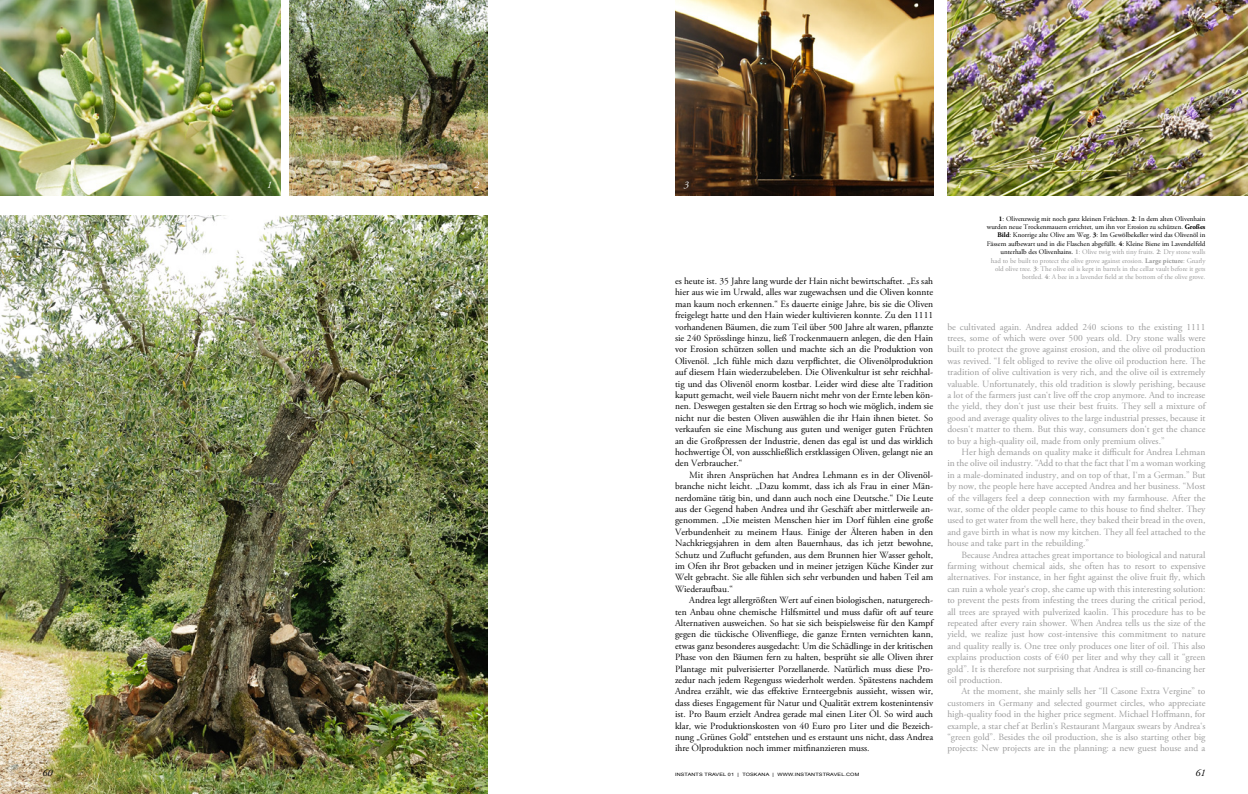
<style>
.page{position:relative;width:1248px;height:794px;background:#fff}
.page>*{position:absolute;margin:0;border:0;box-sizing:border-box;transform-origin:0 0}
.t1{font:italic 10px "Adobe Garamond Pro";color:#fff}
.t2{font:italic 10px "Adobe Garamond Pro";color:#000}
.t3{font:9.5px/11.4px "Adobe Garamond Pro";color:#000;text-align:justify}
.t4{font:9.5px/11.4px "Adobe Garamond Pro";color:#9a9a9a;text-align:justify}
.t5{font:7px/8.4px "Adobe Garamond Pro";color:#000;text-align:right}
.t6{font:4.5px "Arial";letter-spacing:.025em;color:#000;scale:1.22 1}
.s1{font-weight:700}
.s2{font-weight:700;color:#9a9a9a}
.s3{color:#9a9a9a}
</style>
<div class="page">
<img style="left:0;top:215px;width:488px;height:579px">
<img style="left:947px;top:0;width:300px;height:196px">
<img style="left:675px;top:0;width:258px;height:196px">
<img style="left:289px;top:0;width:199px;height:196px">
<img style="left:0;top:0;width:281px;height:196px">
<p class="t1" style="left:267px;top:179px;width:6px">1</p>
<p class="t1" style="left:474px;top:179px;width:6px">2</p>
<p class="t1" style="left:683px;top:179px;width:6px">3</p>
<p class="t1" style="left:956px;top:179px;width:6px">4</p>
<p class="t3" style="left:675px;top:275px;width:259px">es heute ist. 35 Jahre lang wurde der Hain nicht bewirtschaftet. „Es sah hier aus wie im Urwald, alles war zugewachsen und die Oliven konnte man kaum noch erkennen.“ Es dauerte einige Jahre, bis sie die Oliven freigelegt hatte und den Hain wieder kultivieren konnte. Zu den 1111 vorhandenen Bäumen, die zum Teil über 500 Jahre alt waren, pflanzte sie 240 Sprösslinge hinzu, ließ Trockenmauern anlegen, die den Hain vor Erosion schützen sollen und machte sich an die Produktion von Olivenöl. „Ich fühle mich dazu verpflichtet, die Olivenölproduktion auf diesem Hain wiederzubeleben. Die Olivenkultur ist sehr reichhal&shy;tig und das Olivenöl enorm kostbar. Leider wird diese alte Tradition kaputt gemacht, weil viele Bauern nicht mehr von der Ernte leben kön&shy;nen. Deswegen gestalten sie den Ertrag so hoch wie möglich, indem sie nicht nur die besten Oliven auswählen die ihr Hain ihnen bietet. So verkaufen sie eine Mischung aus guten und weniger guten Früchten an die Großpressen der Industrie, denen das egal ist und das wirklich hochwertige Öl, von ausschließlich erstklassigen Oliven, gelangt nie an den Verbraucher.“</p>
<p class="t3" style="left:675px;top:469px;width:259px;text-indent:14px">Mit ihren Ansprüchen hat Andrea Lehmann es in der Olivenöl&shy;branche nicht leicht. „Dazu kommt, dass ich als Frau in einer Män&shy;nerdomäne tätig bin, und dann auch noch eine Deutsche.“ Die Leute aus der Gegend haben Andrea und ihr Geschäft aber mittlerweile an&shy;genommen. „Die meisten Menschen hier im Dorf fühlen eine große Verbundenheit zu meinem Haus. Einige der Älteren haben in den Nachkriegsjahren in dem alten Bauernhaus, das ich jetzt bewohne, Schutz und Zuflucht gefunden, aus dem Brunnen hier Wasser geholt, im Ofen ihr Brot gebacken und in meiner jetzigen Küche Kinder zur Welt gebracht. Sie alle fühlen sich sehr verbunden und haben Teil am Wiederaufbau.“</p>
<p class="t3" style="left:675px;top:595px;width:259px;text-indent:14px">Andrea legt allergrößten Wert auf einen biologischen, naturgerech&shy;ten Anbau ohne chemische Hilfsmittel und muss dafür oft auf teure Alternativen ausweichen. So hat sie sich beispielsweise für den Kampf gegen die tückische Olivenfliege, die ganze Ernten vernichten kann, etwas ganz besonderes ausgedacht: Um die Schädlinge in der kritischen Phase von den Bäumen fern zu halten, besprüht sie alle Oliven ihrer Plantage mit pulverisierter Porzellanerde. Natürlich muss diese Pro&shy;zedur nach jedem Regenguss wiederholt werden. Spätestens nachdem Andrea erzählt, wie das effektive Ernteergebnis aussieht, wissen wir, dass dieses Engagement für Natur und Qualität extrem kostenintensiv ist. Pro Baum erzielt Andrea gerade mal einen Liter Öl. So wird auch klar, wie Produktionskosten von 40 Euro pro Liter und die Bezeich&shy;nung „Grünes Gold“ entstehen und es erstaunt uns nicht, dass Andrea ihre Ölproduktion noch immer mitfinanzieren muss.</p>
<p class="t5" style="left:986px;top:214px;width:220px"><span class="s1">1</span>: Olivenzweig mit noch ganz kleinen Früchten. <span class="s1">2</span>: In dem alten Olivenhain wurden neue Trockenmauern errichtet, um ihn vor Erosion zu schützen. <span class="s1">Großes Bild</span>: Knorrige alte Olive am Weg. <span class="s1">3</span>: Im Gewölbekeller wird das Olivenöl in Fässern aufbewart und in die Flaschen abgefüllt. <span class="s1">4</span>: Kleine Biene im Lavendelfeld unterhalb des Olivenhains. <span class="s2">1</span><span class="s3">: Olive twig with tiny fruits.</span> <span class="s2">2</span><span class="s3">: Dry stone walls<br>had to be built to protect the olive grove against erosion.</span> <span class="s2">Large picture</span><span class="s3">: Gnarly old olive tree.</span> <span class="s2">3</span><span class="s3">: The olive oil is kept in barrels in the cellar vault before it gets bottled.</span> <span class="s2">4</span><span class="s3">: A bee in a lavender field at the bottom of the olive grove.</span></p>
<p class="t4" style="left:947px;top:321px;width:259px">be cultivated again. Andrea added 240 scions to the existing 1111 trees, some of which were over 500 years old. Dry stone walls were built to protect the grove against erosion, and the olive oil production was revived. “I felt obliged to revive the olive oil production here. The tradition of olive cultivation is very rich, and the olive oil is extremely valuable. Unfortunately, this old tradition is slowly perishing, because a lot of the farmers just can‘t live off the crop anymore. And to increase the yield, they don‘t just use their best fruits. They sell a mixture of good and average quality olives to the large industrial presses, because it doesn‘t matter to them. But this way, consumers don‘t get the chance to buy a high-quality oil, made from only premium olives.”</p>
<p class="t4" style="left:947px;top:446px;width:259px;text-indent:14px">Her high demands on quality make it difficult for Andrea Lehman in the olive oil industry. “Add to that the fact that I‘m a woman working in a male-dominated industry, and on top of that, I‘m a German.” But by now, the people here have accepted Andrea and her business. “Most of the villagers feel a deep connection with my farmhouse. After the war, some of the older people came to this house to find shelter. They used to get water from the well here, they baked their bread in the oven, and gave birth in what is now my kitchen. They all feel attached to the house and take part in the rebuilding.”</p>
<p class="t4" style="left:947px;top:549px;width:259px;text-indent:14px">Because Andrea attaches great importance to biological and natural farming without chemical aids, she often has to resort to expensive alternatives. For instance, in her fight against the olive fruit fly, which can ruin a whole year‘s crop, she came up with this interesting solution: to prevent the pests from infesting the trees during the critical period, all trees are sprayed with pulverized kaolin. This procedure has to be repeated after every rain shower. When Andrea tells us the size of the yield, we realize just how cost-intensive this commitment to nature and quality really is. One tree only produces one liter of oil. This also explains production costs of €40 per liter and why they call it “green gold”. It is therefore not surprising that Andrea is still co-financing her oil production.</p>
<p class="t4" style="left:947px;top:686px;width:259px;text-indent:14px">At the moment, she mainly sells her “Il Casone Extra Vergine” to customers in Germany and selected gourmet circles, who appreciate high-quality food in the higher price segment. Michael Hoffmann, for example, a star chef at Berlin‘s Restaurant Margaux swears by Andrea‘s “green gold”. Besides the oil production, she is also starting other big projects: New projects are in the planning: a new guest house and a</p>
<p class="t2" style="left:43px;top:767px;width:11px">60</p>
<p class="t6" style="left:675px;top:772px;width:104px">INSTANTS TRAVEL 01 | TOSKANA | WWW.INSTANTS</p>
<p class="t6" style="left:822px;top:772px;width:31px">TRAVEL.COM</p>
<p class="t2" style="left:1195px;top:767px;width:11px">61</p>
</div>
